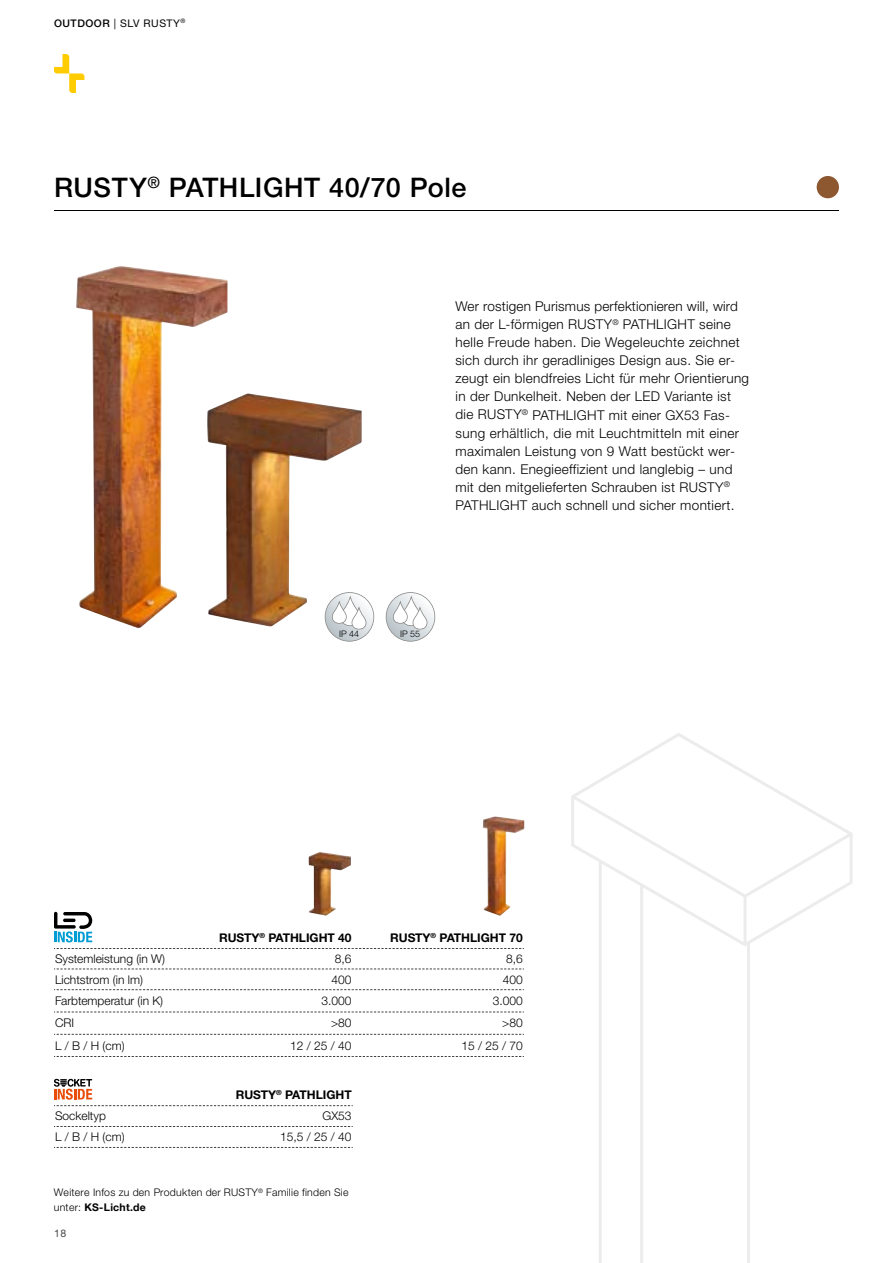
<style>
.page{position:relative;width:893px;height:1263px;background:#fff}
.page>*{position:absolute;margin:0;border:0;box-sizing:border-box;transform-origin:0 0}
.t1{font:500 27px "Helvetica Neue LTW1 G";letter-spacing:.02em;color:#000}
.t2{font:300 13.5px/18px "Helvetica Neue LTW1 G";letter-spacing:.025em;color:#000}
.t3{font:300 12px "Helvetica Neue LTW1 G";color:#000}
.t4{font:700 12px "Helvetica Neue LTW1 G";color:#000}
.t5{font:300 10.5px "Helvetica Neue LTW1 G";letter-spacing:.025em;color:#000}
.t6{font:10.5px "Helvetica Neue LTW1 G";letter-spacing:.05em;color:#000}
.t7{font:700 10.5px "Helvetica Neue";letter-spacing:.025em;color:#000}
.t8{font:10.5px "Helvetica Neue LTW1 G";color:#494948}
.t9{font:300 9px "Helvetica Neue LTW1 G";color:#000}
.s1{font-weight:500}
.s2{font-family:"Helvetica Neue LTW1 G";font-weight:300}
</style>
<div class="page">
<svg style="left:54px;top:54px;width:30px;height:39px"></svg>
<hr style="left:892px;top:0;width:1px;height:1263px;background:#f2f3f3">
<img style="left:309px;top:852px;width:42px;height:64px">
<img style="left:483px;top:816px;width:41px;height:100px">
<hr style="left:54px;top:210px;width:785px;height:1px;background:#000">
<img style="left:817px;top:176px;width:22px;height:22px;border-radius:11px">
<img style="left:227px;top:393px;width:135px;height:234px">
<img style="left:76px;top:266px;width:151px;height:362px">
<svg style="left:54px;top:912px;width:38px;height:30px"></svg>
<svg style="left:571px;top:733px;width:282px;height:530px"></svg>
<svg style="left:325px;top:592px;width:49px;height:50px"></svg>
<svg style="left:386px;top:592px;width:49px;height:50px"></svg>
<svg style="left:54px;top:948px;width:470px;height:1px"></svg>
<svg style="left:54px;top:968px;width:470px;height:1px"></svg>
<svg style="left:54px;top:989px;width:470px;height:1px"></svg>
<svg style="left:54px;top:1012px;width:470px;height:1px"></svg>
<svg style="left:54px;top:1034px;width:470px;height:1px"></svg>
<svg style="left:54px;top:1056px;width:470px;height:1px"></svg>
<svg style="left:54px;top:1079px;width:299px;height:27px"></svg>
<svg style="left:54px;top:1126px;width:299px;height:1px"></svg>
<svg style="left:54px;top:1147px;width:299px;height:1px"></svg>
<p class="t6" style="left:54px;top:16px;width:133px"><span class="s1">OUTDOOR</span> | SLV RUSTY<sup>®</sup></p>
<h1 class="t1" style="left:54px;top:171px;width:414px">RUSTY<sup>®</sup> PATHLIGHT 40/70 Pole</h1>
<p class="t2" style="left:455px;top:298px;width:295px">Wer rostigen Purismus perfektionieren will, wird an der L-förmigen RUSTY<sup>®</sup> PATHLIGHT seine helle Freude haben. Die Wegeleuchte zeichnet sich durch ihr geradliniges Design aus. Sie er&shy;zeugt ein blendfreies Licht für mehr Orientierung in der Dunkelheit. Neben der LED Variante ist die RUSTY<sup>®</sup> PATHLIGHT mit einer GX53 Fas&shy;sung erhältlich, die mit Leuchtmitteln mit einer maximalen Leistung von 9 Watt bestückt wer&shy;den kann. Enegie effizient und langlebig – und mit den mitge lieferten Schrauben ist RUSTY<sup>® </sup>PATHLIGHT auch schnell und sicher montiert.</p>
<p class="t9" style="left:339px;top:628px;width:22px">IP 44</p>
<p class="t9" style="left:400px;top:628px;width:22px">IP 55</p>
<p class="t4" style="left:219px;top:930px;width:134px">RUSTY<sup>®</sup> PATHLIGHT 40</p>
<p class="t4" style="left:390px;top:930px;width:134px">RUSTY<sup>®</sup> PATHLIGHT 70</p>
<p class="t3" style="left:55px;top:951px;width:112px">Systemleistung (in W)</p>
<p class="t3" style="left:335px;top:951px;width:18px">8,6</p>
<p class="t3" style="left:506px;top:951px;width:18px">8,6</p>
<p class="t3" style="left:55px;top:972px;width:89px">Lichtstrom (in lm)</p>
<p class="t3" style="left:332px;top:972px;width:22px">400</p>
<p class="t3" style="left:503px;top:972px;width:22px">400</p>
<p class="t3" style="left:55px;top:993px;width:110px">Farbtemperatur (in K)</p>
<p class="t3" style="left:322px;top:993px;width:32px">3.000</p>
<p class="t3" style="left:493px;top:993px;width:32px">3.000</p>
<p class="t3" style="left:55px;top:1016px;width:21px">CRI</p>
<p class="t3" style="left:331px;top:1016px;width:22px">&gt;80</p>
<p class="t3" style="left:502px;top:1016px;width:22px">&gt;80</p>
<p class="t3" style="left:55px;top:1038px;width:71px">L / B / H (cm)</p>
<p class="t3" style="left:290px;top:1038px;width:63px">12 / 25 / 40</p>
<p class="t3" style="left:461px;top:1038px;width:63px">15 / 25 / 70</p>
<p class="t4" style="left:236px;top:1088px;width:117px">RUSTY<sup>®</sup> PATHLIGHT</p>
<p class="t3" style="left:55px;top:1109px;width:52px">Sockeltyp</p>
<p class="t3" style="left:323px;top:1109px;width:31px">GX53</p>
<p class="t3" style="left:55px;top:1129px;width:71px">L / B / H (cm)</p>
<p class="t3" style="left:280px;top:1129px;width:73px">15,5 / 25 / 40</p>
<p class="t5" style="left:54px;top:1186px;width:296px">Weitere Infos zu den Produkten der RUSTY<sup>®</sup> Familie finden Sie</p>
<p class="t7" style="left:54px;top:1199px;width:94px"><span class="s2">unter:</span> KS-Licht.de</p>
<p class="t8" style="left:54px;top:1227px;width:14px">18</p>
</div>
